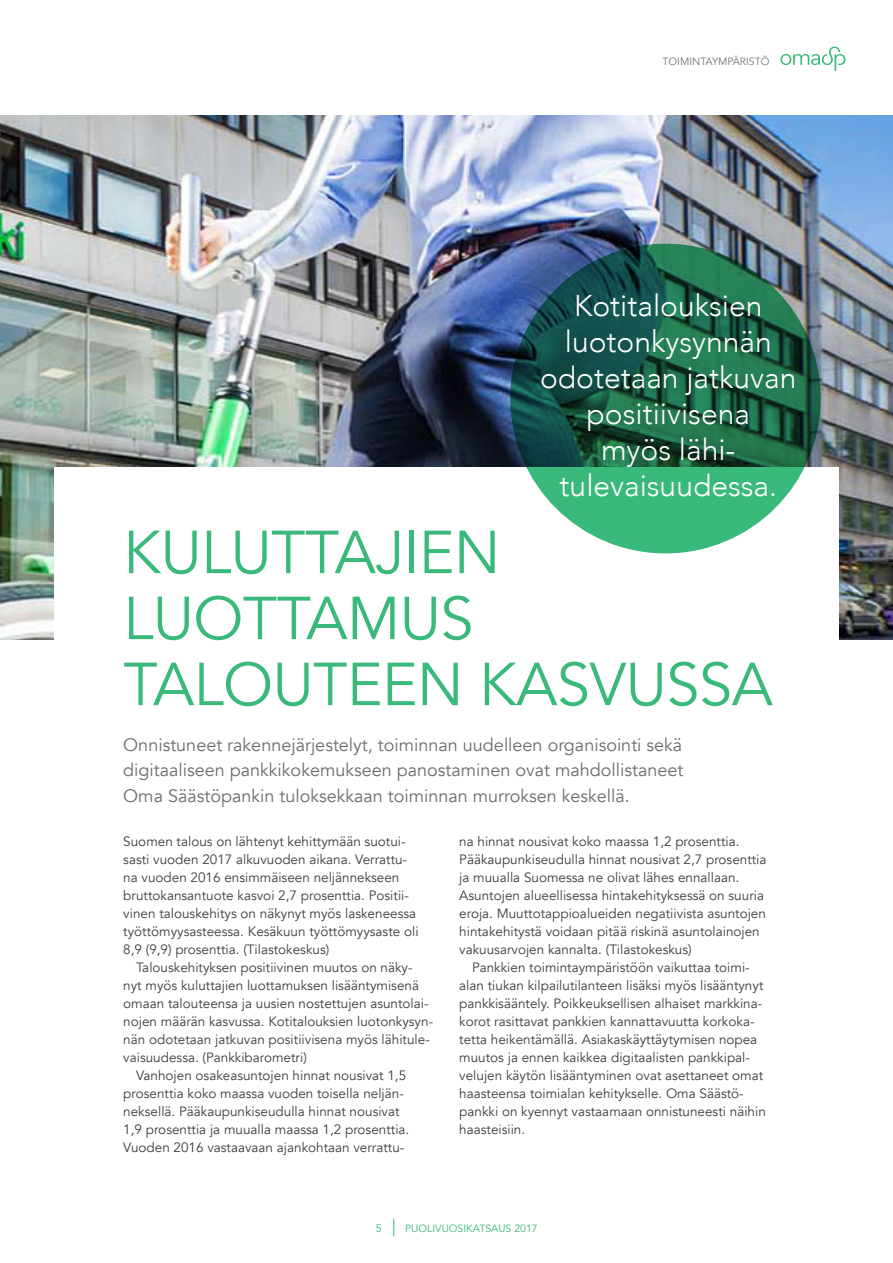
<style>
.page{position:relative;width:893px;height:1263px;background:#fff}
.page>*{position:absolute;margin:0;border:0;box-sizing:border-box;transform-origin:0 0}
.t1{font:60px/66px "Avenir";letter-spacing:-.01em;color:#39b97a}
.t2{font:300 30px/36px "Avenir";color:#fff;text-align:center}
.t3{font:18px/25.5px "Avenir";color:#6c6d70;text-align:justify}
.t4{font:13.5px/18px "Avenir";color:#3e3e3f}
.t5{font:10.95px "Avenir";color:#39b97a}
.t6{font:10.5px "Avenir";color:#39b97a}
.t7{font:10.5px "Avenir";color:#727678}
</style>
<div class="page">
<img style="left:0;top:115px;width:892px;height:524px">
<svg style="left:780px;top:47px;width:65px;height:24px"></svg>
<svg style="left:393px;top:1218px;width:1px;height:18px"></svg>
<div style="left:54px;top:468px;width:785px;height:727px;background:#fff"></div>
<svg style="left:510px;top:244px;width:311px;height:309px;background:#207051"></svg>
<p class="t7" style="left:662px;top:55px;width:109px">TOIMINTAYMPÄRISTÖ</p>
<h2 class="t2" style="left:540px;top:289px;width:258px">Kotitalouksien luotonkysynnän odotetaan jatkuvan positiivisena<br>myös lähi&shy;tulevaisuudessa.</h2>
<h1 class="t1" style="left:123px;top:521px;width:651px">KULUTTAJIEN<br>LUOTTAMUS<br>TALOUTEEN KASVUSSA</h1>
<h3 class="t3" style="left:123px;top:732px;width:562px">Onnistuneet rakennejärjestelyt, toiminnan uudelleen organisointi sekä digitaaliseen pankkikokemukseen panostaminen ovat mahdollistaneet Oma Säästöpankin tuloksekkaan toiminnan murroksen keskellä.</h3>
<p class="t4" style="left:123px;top:833px;width:297px">Suomen talous on lähtenyt kehittymään suotui&shy;sasti vuoden 2017 alkuvuoden aikana. Verrattu&shy;na vuoden 2016 ensimmäiseen neljännekseen bruttokansantuote kasvoi 2,7 prosenttia. Positii&shy;vinen talouskehitys on näkynyt myös laskeneessa työttömyysasteessa. Kesäkuun työttömyysaste oli 8,9 (9,9) prosenttia. (Tilastokeskus)</p>
<p class="t4" style="left:136px;top:959px;width:278px">Talouskehityksen positiivinen muutos on näky-</p>
<p class="t4" style="left:123px;top:977px;width:297px">nyt myös kuluttajien luottamuksen lisääntymisenä</p>
<p class="t4" style="left:123px;top:995px;width:307px">omaan talouteensa ja uusien nostettujen asuntolai-</p>
<p class="t4" style="left:123px;top:1013px;width:311px">nojen määrän kasvussa. Kotitalouksien luotonkysyn-</p>
<p class="t4" style="left:123px;top:1031px;width:308px">nän odotetaan jatkuvan positiivisena myös lähitule-</p>
<p class="t4" style="left:123px;top:1049px;width:185px">vaisuudessa. (Pankkibarometri)</p>
<p class="t4" style="left:136px;top:1067px;width:272px">Vanhojen osakeasuntojen hinnat nousivat 1,5</p>
<p class="t4" style="left:123px;top:1085px;width:282px">prosenttia koko maassa vuoden toisella neljän-</p>
<p class="t4" style="left:123px;top:1103px;width:278px">neksellä. Pääkaupunkiseudulla hinnat nousivat</p>
<p class="t4" style="left:123px;top:1121px;width:288px">1,9 prosenttia ja muualla maassa 1,2 prosenttia.</p>
<p class="t4" style="left:123px;top:1139px;width:283px">Vuoden 2016 vastaavaan ajankohtaan verrattu-</p>
<p class="t4" style="left:459px;top:833px;width:309px">na hinnat nousivat koko maassa 1,2 prosenttia.<br>Pääkaupunkiseudulla hinnat nousivat 2,7 prosenttia ja muualla Suomessa ne olivat lähes ennallaan.<br>Asuntojen alueellisessa hintakehityksessä on suuria eroja. Muuttotappioalueiden negatiivista asuntojen hintakehitystä voidaan pitää riskinä asuntolainojen vakuusarvojen kannalta. (Tilastokeskus)</p>
<p class="t4" style="left:459px;top:959px;width:308px;text-indent:13px">Pankkien toimintaympäristöön vaikuttaa toimi&shy;alan tiukan kilpailutilanteen lisäksi myös lisääntynyt pankkisääntely. Poikkeuksellisen alhaiset markkina&shy;korot rasittavat pankkien kannattavuutta korkoka&shy;tetta heikentämällä. Asiakaskäyttäytymisen nopea muutos ja ennen kaikkea digitaalisten pankkipal&shy;velujen käytön lisääntyminen ovat asettaneet omat haasteensa toimialan kehitykselle. Oma Säästö&shy;pankki on kyennyt vastaamaan onnistuneesti näihin haasteisiin.</p>
<p class="t5" style="left:376px;top:1221px;width:8px">5</p>
<p class="t6" style="left:405px;top:1221px;width:134px">PUOLIVUOSIKATSAUS 2017</p>
</div>
